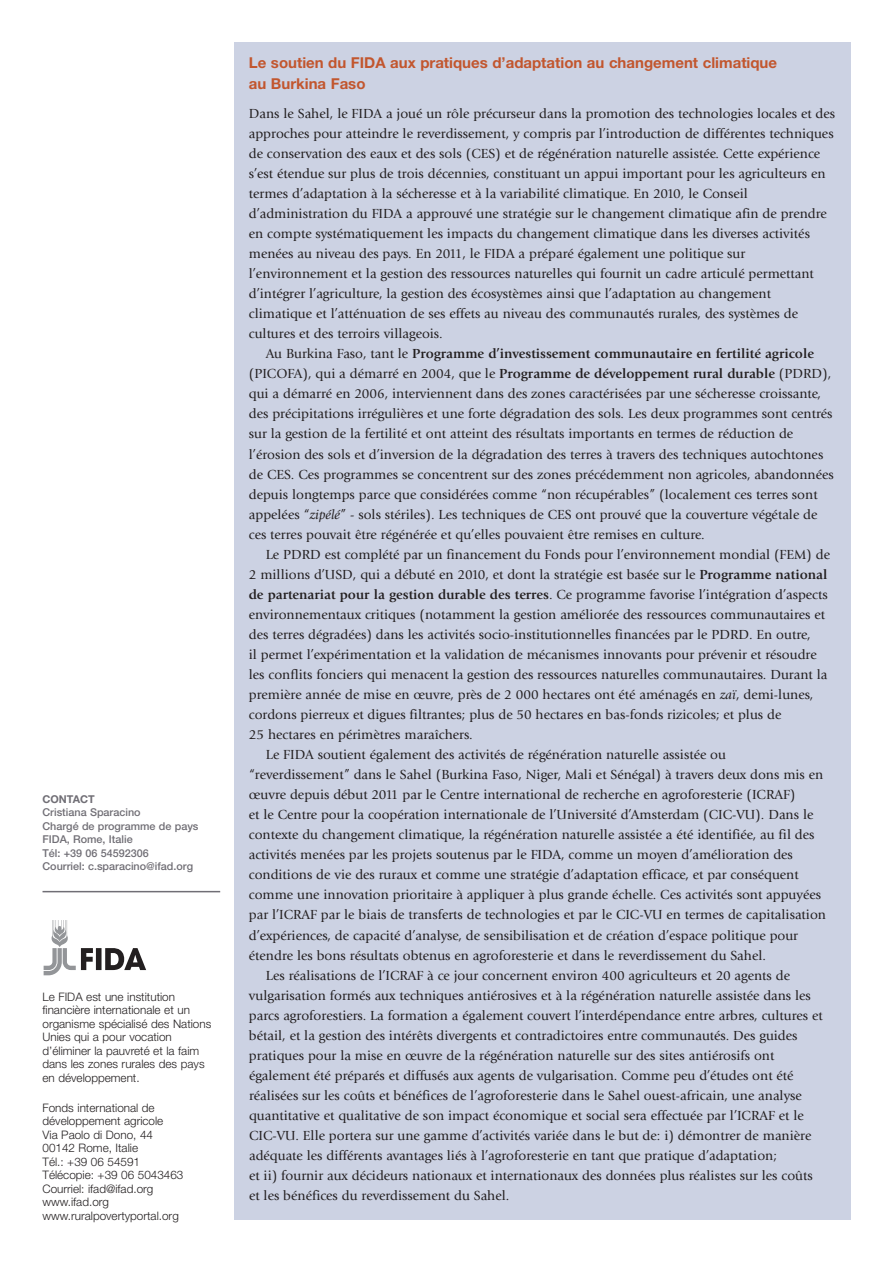
<style>
.page{position:relative;width:893px;height:1263px;background:#fff}
.page>*{position:absolute;margin:0;border:0;box-sizing:border-box;transform-origin:0 0}
.t1{font:700 15px/21px "Helvetica Neue";color:#c2562e}
.t2{font:13.65px "Giovanni";color:#231f20}
.t3{font:700 13.65px "Giovanni";color:#231f20}
.t4{font:300 11.7px/13.5px "Helvetica Neue";color:#231f20}
.t5{font:500 10.8px/13.5px "Helvetica Neue";color:#706e75}
.t6{font:700 10.8px "Helvetica Neue";color:#706e75}
.s1{font-weight:400}
.s2{font-weight:700}
.s3{font-style:italic}
</style>
<div class="page">
<div style="left:234px;top:43px;width:616px;height:1177px;background:#ccd2e3"></div>
<svg style="left:44px;top:920px;width:102px;height:55px"></svg>
<hr style="left:43px;top:891px;width:177px;height:1px;background:#706e75">
<p class="t6" style="left:43px;top:795px;width:54px">CONTACT</p>
<p class="t5" style="left:43px;top:807px;width:158px">Cristiana Sparacino<br>Chargé de programme de pays<br>FIDA, Rome, Italie<br>Tél: +39 06 54592306<br>Courriel: c.sparacino@ifad.org</p>
<p class="t4" style="left:42px;top:991px;width:170px">Le FIDA est une institution financière internationale et un organisme spécialisé des Nations<br>Unies qui a pour vocation d’éliminer la pauvreté et la faim dans les zones rurales des pays en développement.</p>
<p class="t4" style="left:42px;top:1102px;width:142px">Fonds international de développement agricole<br>Via Paolo di Dono, 44<br>00142 Rome, Italie<br>Tél.: +39 06 54591<br>Télécopie: +39 06 5043463<br>Courriel: ifad@ifad.org www.ifad.org www.ruralpovertyportal.org</p>
<p class="t1" style="left:249px;top:54px;width:530px">Le soutien du FIDA aux pratiques d’adaptation au changement climatique au Burkina Faso</p>
<p class="t2" style="left:249px;top:108px;width:588px">Dans le Sahel, le FIDA a joué un rôle précurseur dans la promotion des technologies locales et des</p>
<p class="t2" style="left:249px;top:128px;width:586px">approches pour atteindre le reverdissement, y compris par l’introduction de différentes techniques</p>
<p class="t2" style="left:249px;top:148px;width:573px">de conservation des eaux et des sols (CES) et de régénération naturelle assistée. Cette expérience</p>
<p class="t2" style="left:249px;top:168px;width:578px">s’est étendue sur plus de trois décennies, constituant un appui important pour les agriculteurs en</p>
<p class="t2" style="left:249px;top:188px;width:501px">termes d’adaptation à la sécheresse et à la variabilité climatique. En 2010, le Conseil</p>
<p class="t2" style="left:249px;top:208px;width:580px">d’administration du FIDA a approuvé une stratégie sur le changement climatique afin de prendre</p>
<p class="t2" style="left:249px;top:228px;width:563px">en compte systématiquement les impacts du changement climatique dans les diverses activités</p>
<p class="t2" style="left:249px;top:248px;width:498px">menées au niveau des pays. En 2011, le FIDA a préparé également une politique sur</p>
<p class="t2" style="left:249px;top:268px;width:567px">l’environnement et la gestion des ressources naturelles qui fournit un cadre articulé permettant</p>
<p class="t2" style="left:249px;top:288px;width:524px">d’intégrer l’agriculture, la gestion des écosystèmes ainsi que l’adaptation au changement</p>
<p class="t2" style="left:249px;top:308px;width:551px">climatique et l’atténuation de ses effets au niveau des communautés rurales, des systèmes de</p>
<p class="t2" style="left:249px;top:328px;width:195px">cultures et des terroirs villageois.</p>
<p class="t3" style="left:266px;top:348px;width:550px"><span class="s1">Au Burkina Faso, tant le</span> Programme d’investissement communautaire en fertilité agricole</p>
<p class="t2" style="left:249px;top:368px;width:584px">(PICOFA), qui a démarré en 2004, que le <span class="s2">Programme de développement rural durable</span> (PDRD),</p>
<p class="t2" style="left:249px;top:389px;width:574px">qui a démarré en 2006, interviennent dans des zones caractérisées par une sécheresse croissante,</p>
<p class="t2" style="left:249px;top:409px;width:585px">des précipitations irrégulières et une forte dégradation des sols. Les deux programmes sont centrés</p>
<p class="t2" style="left:249px;top:429px;width:546px">sur la gestion de la fertilité et ont atteint des résultats importants en termes de réduction de</p>
<p class="t2" style="left:249px;top:449px;width:576px">l’érosion des sols et d’inversion de la dégradation des terres à travers des techniques autochtones</p>
<p class="t2" style="left:249px;top:469px;width:586px">de CES. Ces programmes se concentrent sur des zones précédemment non agricoles, abandonnées</p>
<p class="t2" style="left:249px;top:489px;width:570px">depuis longtemps parce que considérées comme “non récupérables” (localement ces terres sont</p>
<p class="t2" style="left:249px;top:509px;width:570px">appelées “<span class="s3">zipélé</span>” - sols stériles). Les techniques de CES ont prouvé que la couverture végétale de</p>
<p class="t2" style="left:249px;top:529px;width:457px">ces terres pouvait être régénérée et qu’elles pouvaient être remises en culture.</p>
<p class="t2" style="left:266px;top:549px;width:566px">Le PDRD est complété par un financement du Fonds pour l’environnement mondial (FEM) de</p>
<p class="t2" style="left:249px;top:569px;width:580px">2 millions d’USD, qui a débuté en 2010, et dont la stratégie est basée sur le <span class="s2">Programme national</span></p>
<p class="t3" style="left:249px;top:589px;width:580px">de partenariat pour la gestion durable des terres<span class="s1">. Ce programme favorise l’intégration d’aspects</span></p>
<p class="t2" style="left:249px;top:609px;width:578px">environnementaux critiques (notamment la gestion améliorée des ressources communautaires et</p>
<p class="t2" style="left:249px;top:629px;width:563px">des terres dégradées) dans les activités socio-institutionnelles financées par le PDRD. En outre,</p>
<p class="t2" style="left:249px;top:649px;width:569px">il permet l’expérimentation et la validation de mécanismes innovants pour prévenir et résoudre</p>
<p class="t2" style="left:249px;top:669px;width:580px">les conflits fonciers qui menacent la gestion des ressources naturelles communautaires. Durant la</p>
<p class="t2" style="left:249px;top:689px;width:566px">première année de mise en œuvre, près de 2 000 hectares ont été aménagés en <span class="s3">zaï</span>, demi-lunes,</p>
<p class="t2" style="left:249px;top:709px;width:534px">cordons pierreux et digues filtrantes; plus de 50 hectares en bas-fonds rizicoles; et plus de</p>
<p class="t2" style="left:249px;top:729px;width:225px">25 hectares en périmètres maraîchers.</p>
<p class="t2" style="left:266px;top:749px;width:462px">Le FIDA soutient également des activités de régénération naturelle assistée ou</p>
<p class="t2" style="left:249px;top:769px;width:576px">“reverdissement” dans le Sahel (Burkina Faso, Niger, Mali et Sénégal) à travers deux dons mis en</p>
<p class="t2" style="left:249px;top:789px;width:548px">œuvre depuis début 2011 par le Centre international de recherche en agroforesterie (ICRAF)</p>
<p class="t2" style="left:249px;top:809px;width:566px">et le Centre pour la coopération internationale de l’Université d’Amsterdam (CIC-VU). Dans le</p>
<p class="t2" style="left:249px;top:829px;width:567px">contexte du changement climatique, la régénération naturelle assistée a été identifiée, au fil des</p>
<p class="t2" style="left:249px;top:849px;width:546px">activités menées par les projets soutenus par le FIDA, comme un moyen d’amélioration des</p>
<p class="t2" style="left:249px;top:869px;width:551px">conditions de vie des ruraux et comme une stratégie d’adaptation efficace, et par conséquent</p>
<p class="t2" style="left:249px;top:890px;width:574px">comme une innovation prioritaire à appliquer à plus grande échelle. Ces activités sont appuyées</p>
<p class="t2" style="left:249px;top:910px;width:579px">par l’ICRAF par le biais de transferts de technologies et par le CIC-VU en termes de capitalisation</p>
<p class="t2" style="left:249px;top:930px;width:551px">d’expériences, de capacité d’analyse, de sensibilisation et de création d’espace politique pour</p>
<p class="t2" style="left:249px;top:950px;width:519px">étendre les bons résultats obtenus en agroforesterie et dans le reverdissement du Sahel.</p>
<p class="t2" style="left:266px;top:970px;width:526px">Les réalisations de l’ICRAF à ce jour concernent environ 400 agriculteurs et 20 agents de</p>
<p class="t2" style="left:249px;top:990px;width:563px">vulgarisation formés aux techniques antiérosives et à la régénération naturelle assistée dans les</p>
<p class="t2" style="left:249px;top:1010px;width:575px">parcs agroforestiers. La formation a également couvert l’interdépendance entre arbres, cultures et</p>
<p class="t2" style="left:249px;top:1030px;width:550px">bétail, et la gestion des intérêts divergents et contradictoires entre communautés. Des guides</p>
<p class="t2" style="left:249px;top:1050px;width:527px">pratiques pour la mise en œuvre de la régénération naturelle sur des sites antiérosifs ont</p>
<p class="t2" style="left:249px;top:1070px;width:546px">également été préparés et diffusés aux agents de vulgarisation. Comme peu d’études ont été</p>
<p class="t2" style="left:249px;top:1090px;width:554px">réalisées sur les coûts et bénéfices de l’agroforesterie dans le Sahel ouest-africain, une analyse</p>
<p class="t2" style="left:249px;top:1110px;width:556px">quantitative et qualitative de son impact économique et social sera effectuée par l’ICRAF et le</p>
<p class="t2" style="left:249px;top:1130px;width:564px">CIC-VU. Elle portera sur une gamme d’activités variée dans le but de: i) démontrer de manière</p>
<p class="t2" style="left:249px;top:1150px;width:529px">adéquate les différents avantages liés à l’agroforesterie en tant que pratique d’adaptation;</p>
<p class="t2" style="left:249px;top:1170px;width:565px">et ii) fournir aux décideurs nationaux et internationaux des données plus réalistes sur les coûts</p>
<p class="t2" style="left:249px;top:1190px;width:262px">et les bénéfices du reverdissement du Sahel.</p>
</div>
